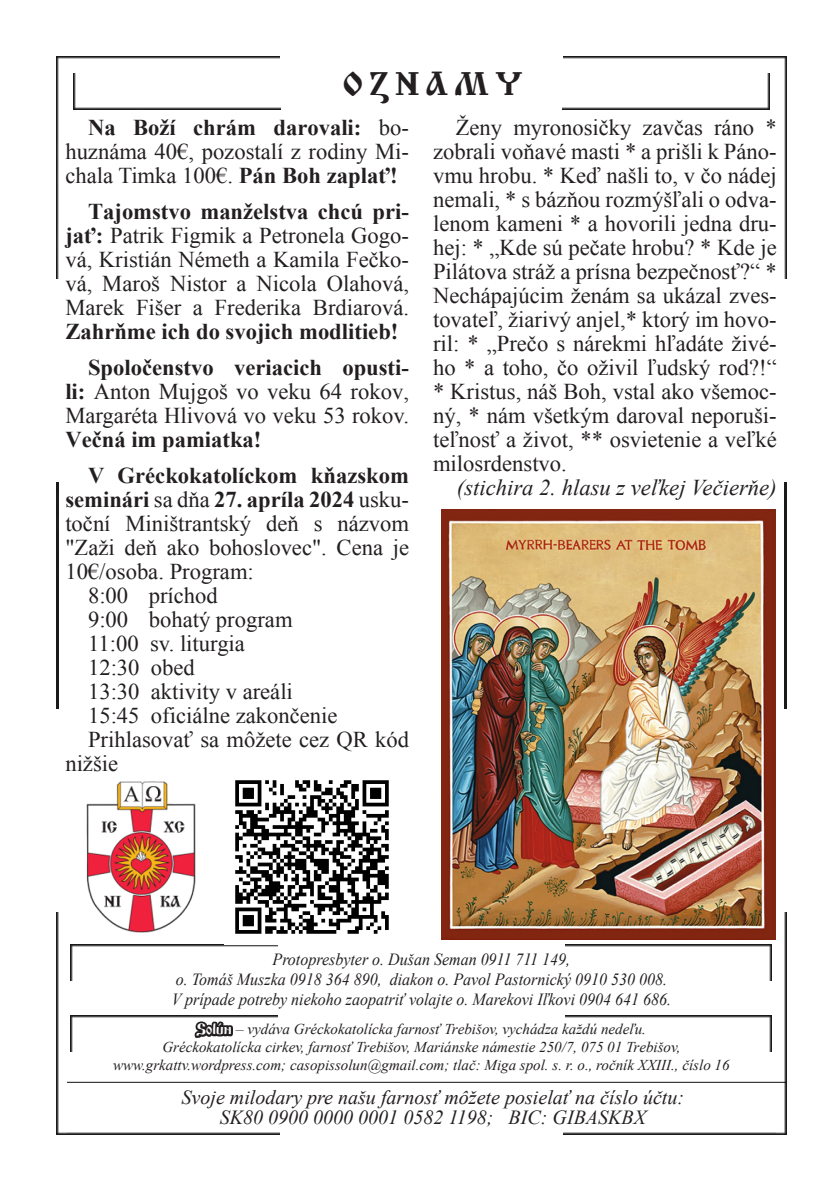
<style>
.page{position:relative;width:840px;height:1191px;background:#fff}
.page>*{position:absolute;margin:0;border:0;box-sizing:border-box;transform-origin:0 0}
.t1{font:34px "Cyr Oldlat Cz";letter-spacing:.2em;color:#231f20}
.t2{font:22.6px/24px "Times New Roman";color:#231f20;text-align:justify}
.t3{font:italic 22.6px "Times New Roman";color:#231f20}
.t4{font:italic 20px "Times New Roman";color:#231f20}
.t5{font:italic 17px "Times New Roman";color:#231f20;scale:.94 1}
.t6{font:italic 15px "Times New Roman";color:#231f20}
.s1{font-weight:700}
.s2{font-family:"Cyr Oldlat Cz";font-style:normal;font-size:16px;color:#fff}
.s3{font-size:16px}
</style>
<div class="page">
<img style="left:66px;top:1132px;width:213px;height:2px">
<img style="left:563px;top:1132px;width:213px;height:2px">
<img style="left:776px;top:912px;width:9px;height:222px">
<img style="left:563px;top:57px;width:222px;height:46px">
<img style="left:57px;top:57px;width:222px;height:46px">
<img style="left:74px;top:73px;width:205px;height:30px">
<img style="left:563px;top:73px;width:205px;height:30px">
<img style="left:71px;top:1015px;width:206px;height:36px">
<img style="left:565px;top:1015px;width:206px;height:36px">
<svg style="left:191px;top:1018px;width:44px;height:65px"></svg>
<img style="left:71px;top:944px;width:206px;height:36px">
<img style="left:565px;top:944px;width:206px;height:36px">
<hr style="left:57px;top:1081px;width:728px;height:1px;background:#000">
<img style="left:57px;top:912px;width:9px;height:222px">
<img style="left:235px;top:780px;width:154px;height:154px">
<img style="left:86px;top:781px;width:110px;height:152px">
<img style="left:441px;top:509px;width:333px;height:430px">
<p class="t1" style="left:343px;top:62px;width:180px">OZNAMY</p>
<p class="t2" style="left:65px;top:115px;width:345px;text-indent:23px"><span class="s1">Na Boží chrám darovali:</span> bo&shy;huznáma 40€, pozostalí z rodiny Mi&shy;chala Timka 100€. <span class="s1">Pán Boh zaplať!</span></p>
<p class="t2" style="left:65px;top:199px;width:345px;text-indent:23px"><span class="s1">Tajomstvo manželstva chcú pri&shy;jať:</span> Patrik Figmik a Petronela Gogo&shy;vá, Kristián Németh a Kamila Fečko&shy;vá, Maroš Nistor a Nicola Olahová, Marek Fišer a Frederika Brdiarová.<br><span class="s1">Zahrňme ich do svojich modlitieb!</span></p>
<p class="t2" style="left:65px;top:355px;width:345px;text-indent:23px"><span class="s1">Spoločenstvo veriacich opusti&shy;li:</span> Anton Mujgoš vo veku 64 rokov, Margaréta Hlivová vo veku 53 rokov.<br><span class="s1">Večná im pamiatka!</span></p>
<p class="t2" style="left:65px;top:463px;width:345px;text-indent:23px"><span class="s1">V Gréckokatolíckom kňazskom seminári</span> sa dňa <span class="s1">27. apríla 2024</span> usku&shy;toční Miništrantský deň s názvom "Zaži deň ako bohoslovec". Cena je 10€/osoba. Program:</p>
<p class="t2" style="left:88px;top:583px;width:131px">8:00 príchod</p>
<p class="t2" style="left:88px;top:607px;width:206px">9:00 bohatý program</p>
<p class="t2" style="left:88px;top:631px;width:158px">11:00 sv. liturgia</p>
<p class="t2" style="left:88px;top:655px;width:108px">12:30 obed</p>
<p class="t2" style="left:88px;top:679px;width:206px">13:30 aktivity v areáli</p>
<p class="t2" style="left:88px;top:703px;width:251px">15:45 oficiálne zakončenie</p>
<p class="t2" style="left:65px;top:727px;width:345px;text-indent:23px">Prihlasovať sa môžete cez QR kód nižšie</p>
<p class="t2" style="left:433px;top:115px;width:345px;text-indent:23px">Ženy myronosičky zavčas ráno * zobrali voňavé masti * a prišli k Páno&shy;vmu hrobu. * Keď našli to, v čo nádej nemali, * s bázňou rozmýšľali o odva&shy;lenom kameni * a hovorili jedna dru&shy;hej: * „Kde sú pečate hrobu? * Kde je Pilátova stráž a prísna bezpečnosť?“ * Nechápajúcim ženám sa ukázal zves&shy;tovateľ, žiarivý anjel,* ktorý im hovo&shy;ril: * „Prečo s nárekmi hľadáte živé&shy;ho * a toho, čo oživil ľudský rod?!“ * Kristus, náš Boh, vstal ako všemoc&shy;ný, * nám všetkým daroval neporuši&shy;teľnosť a život, ** osvietenie a veľké milosrdenstvo.</p>
<p class="t3" style="left:456px;top:472px;width:321px">(stichira 2. hlasu z veľkej Večierňe)</p>
<p class="t5" style="left:272px;top:947px;width:318px">Protopresbyter o. Dušan Seman 0911 711 149,</p>
<p class="t5" style="left:176px;top:967px;width:524px">o. Tomáš Muszka 0918 364 890, diakon o. Pavol Pastornický 0910 530 008.</p>
<p class="t5" style="left:172px;top:988px;width:532px">V prípade potreby niekoho zaopatriť volajte o. Marekovi Iľkovi 0904 641 686.</p>
<p class="t6" style="left:197px;top:1019px;width:450px"><span class="s2">Solún</span> <span class="s3">–</span> vydáva Gréckokatolícka farnosť Trebišov, vychádza každú nedeľu.</p>
<p class="t6" style="left:162px;top:1037px;width:519px">Gréckokatolícka cirkev, farnosť Trebišov, Mariánske námestie 250/7, 075 01 Trebišov,</p>
<p class="t6" style="left:113px;top:1055px;width:617px">www.grkattv.wordpress.com; casopissolun@gmail.com; tlač: Miga spol. s. r. o., ročník XXIII., číslo 16</p>
<p class="t4" style="left:181px;top:1083px;width:504px">Svoje milodary pre našu farnosť môžete posielať na číslo účtu:</p>
<p class="t4" style="left:220px;top:1103px;width:427px">SK80 0900 0000 0001 0582 1198; BIC: GIBASKBX</p>
</div>
